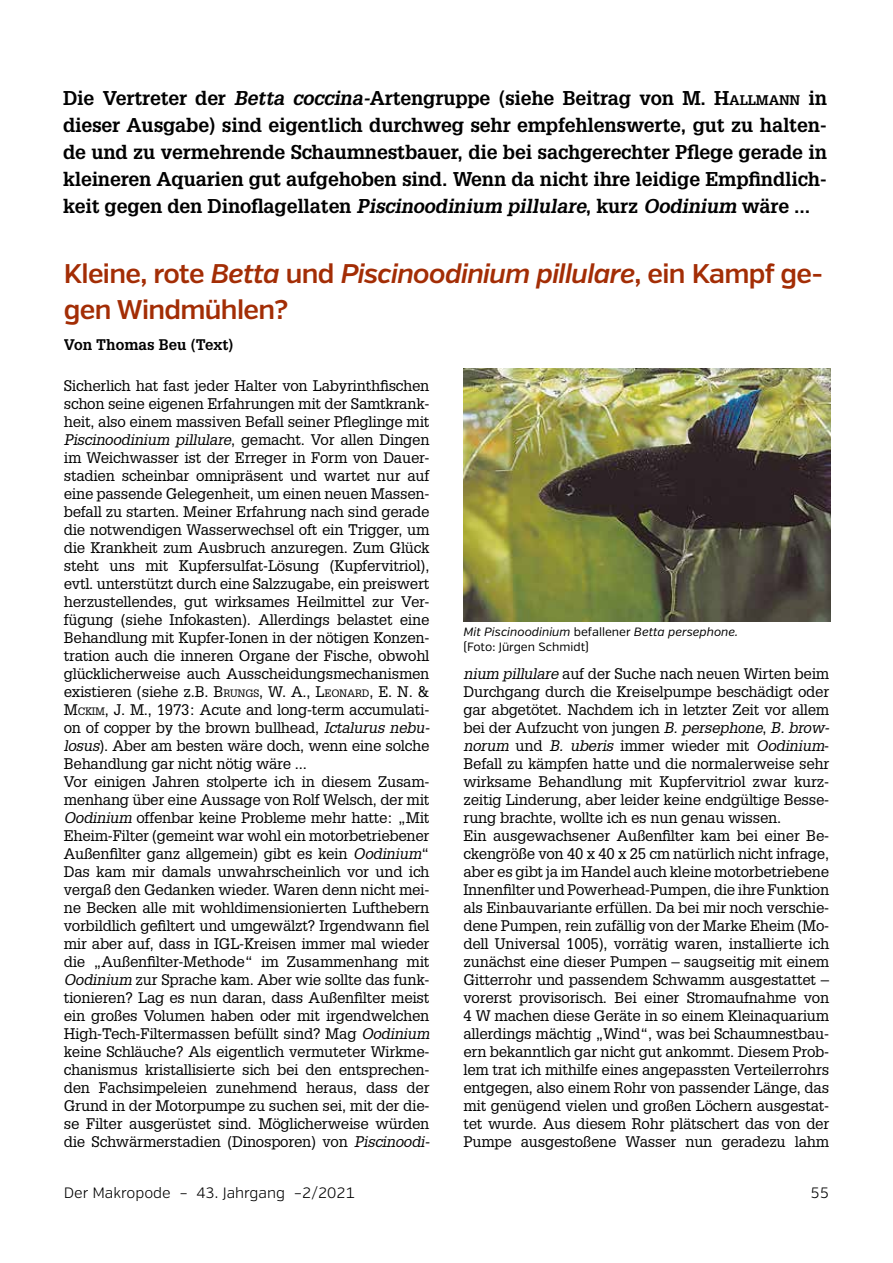
<style>
.page{position:relative;width:893px;height:1263px;background:#fff}
.page>*{position:absolute;margin:0;border:0;box-sizing:border-box;transform-origin:0 0}
.t1{font:600 27px/36px "Verb";letter-spacing:-.025em;color:#a32d05}
.t2{font:700 19.5px/27px "Glypha";letter-spacing:-.01em;color:#000;text-align:justify}
.t3{font:15px/18px "Glypha";letter-spacing:-.015em;color:#000}
.t4{font:300 15px "Verb";color:#000}
.t5{font:700 15px "Glypha";color:#000}
.t6{font:italic 12px/15px "Verb";color:#000}
.s1{font-style:italic}
.s2{font-style:inherit}
.s3{font-size:13.65px}
.s4{font-size:10.5px}
.s5{font-style:normal}
</style>
<div class="page">
<img style="left:463px;top:368px;width:367px;height:253px">
<p class="t2" style="left:63px;top:84px;width:765px">Die Vertreter der <span class="s1">Betta coccina-</span>Artengruppe (siehe Beitrag von M. <span class="s2">H</span><span class="s3">ALLMANN</span> in dieser Ausgabe) sind eigentlich durchweg sehr empfehlenswerte, gut zu halten&shy;de und zu vermehrende Schaumnestbauer, die bei sachgerechter Pflege gerade in kleineren Aquarien gut aufgehoben sind. Wenn da nicht ihre leidige Empfindlich&shy;keit gegen den Dinoflagellaten <span class="s1">Piscinoodinium pillulare</span>, kurz <span class="s1">Oodinium</span> wäre ...</p>
<h1 class="t1" style="left:64px;top:256px;width:761px">Kleine, rote <span class="s1">Betta</span> und <span class="s1">Piscinoodinium pillulare</span>, ein Kampf ge&shy;gen Windmühlen?</h1>
<p class="t5" style="left:64px;top:335px;width:171px">Von Thomas Beu (Text)</p>
<p class="t3" style="left:64px;top:376px;width:367px">Sicherlich hat fast jeder Halter von Labyrinthfischen schon seine eigenen Erfahrungen mit der Samtkrank&shy;heit, also einem massiven Befall seiner Pfleglinge mit <span class="s1">Piscinoodinium pillulare</span>, gemacht. Vor allen Dingen im Weichwasser ist der Erreger in Form von Dauer&shy;stadien scheinbar omnipräsent und wartet nur auf eine passende Gelegenheit, um einen neuen Massen&shy;befall zu starten. Meiner Erfahrung nach sind gerade die notwendigen Wasserwechsel oft ein Trigger, um die Krankheit zum Ausbruch anzuregen. Zum Glück steht uns mit Kupfersulfat-Lösung (Kupfervitriol), evtl. unterstützt durch eine Salzzugabe, ein preiswert herzustellendes, gut wirksames Heilmittel zur Ver&shy;fügung (siehe Infokasten). Allerdings belastet eine Behandlung mit Kupfer-Ionen in der nötigen Konzen&shy;tration auch die inneren Organe der Fische, obwohl glücklicherweise auch Ausscheidungsmechanismen existieren (siehe z.B. <span class="s2">B</span><span class="s4">RUNGS</span><span class="s2">, W. A., L</span><span class="s4">EONARD</span><span class="s2">, E. N.</span> &amp; <span class="s2">M</span><span class="s4">CKIM</span><span class="s2">, J. M., 1973:</span> Acute and long-term accumulati&shy;on of copper by the brown bullhead, <span class="s1">Ictalurus nebu&shy;losus</span>). Aber am besten wäre doch, wenn eine solche Behandlung gar nicht nötig wäre ...<br>Vor einigen Jahren stolperte ich in diesem Zusam&shy;menhang über eine Aussage von Rolf Welsch, der mit <span class="s1">Oodinium</span> offenbar keine Probleme mehr hatte: „Mit Eheim-Filter (gemeint war wohl ein motorbetriebener Außenfilter ganz allgemein) gibt es kein <span class="s1">Oodinium</span>“ Das kam mir damals unwahrscheinlich vor und ich vergaß den Gedanken wieder. Waren denn nicht mei&shy;ne Becken alle mit wohldimensionierten Lufthebern vorbildlich gefiltert und umgewälzt? Irgendwann fiel mir aber auf, dass in IGL-Kreisen immer mal wieder die „Außenfilter-Methode“ im Zusammenhang mit <span class="s1">Oodinium</span> zur Sprache kam. Aber wie sollte das funk&shy;tionieren? Lag es nun daran, dass Außenfilter meist ein großes Volumen haben oder mit irgendwelchen High-Tech-Filtermassen befüllt sind? Mag <span class="s1">Oodinium </span>keine Schläuche? Als eigentlich vermuteter Wirkme&shy;chanismus kristallisierte sich bei den entsprechen&shy;den Fachsimpeleien zunehmend heraus, dass der Grund in der Motorpumpe zu suchen sei, mit der die&shy;se Filter ausgerüstet sind. Möglicherweise würden die Schwärmerstadien (Dinosporen) von <span class="s1">Piscinoodi-</span></p>
<p class="t6" style="left:463px;top:624px;width:276px">Mit Piscinoodinium <span class="s5">befallener</span> Betta persephone. <span class="s5">(Foto: Jürgen Schmidt)</span></p>
<p class="t3" style="left:463px;top:664px;width:367px"><span class="s1">nium pillulare</span> auf der Suche nach neuen Wirten beim Durchgang durch die Kreiselpumpe beschädigt oder gar abgetötet. Nachdem ich in letzter Zeit vor allem bei der Aufzucht von jungen <span class="s1">B. persephone</span>, <span class="s1">B. brow&shy;norum</span> und <span class="s1">B. uberis</span> immer wieder mit <span class="s1">Oodinium</span>-Befall zu kämpfen hatte und die normalerweise sehr wirksame Behandlung mit Kupfervitriol zwar kurz&shy;zeitig Linderung, aber leider keine endgültige Besse&shy;rung brachte, wollte ich es nun genau wissen.<br>Ein ausgewachsener Außenfilter kam bei einer Be&shy;ckengröße von 40 x 40 x 25 cm natürlich nicht infrage, aber es gibt ja im Handel auch kleine motorbetriebene Innenfilter und Powerhead-Pumpen, die ihre Funktion als Einbauvariante erfüllen. Da bei mir noch verschie&shy;dene Pumpen, rein zufällig von der Marke Eheim (Mo&shy;dell Universal 1005), vorrätig waren, installierte ich zunächst eine dieser Pumpen – saugseitig mit einem Gitterrohr und passendem Schwamm ausgestattet – vorerst provisorisch. Bei einer Stromaufnahme von 4 W machen diese Geräte in so einem Kleinaquarium allerdings mächtig „Wind“, was bei Schaumnestbau&shy;ern bekanntlich gar nicht gut ankommt. Diesem Prob&shy;lem trat ich mithilfe eines angepassten Verteilerrohrs entgegen, also einem Rohr von passender Länge, das mit genügend vielen und großen Löchern ausgestat&shy;tet wurde. Aus diesem Rohr plätschert das von der Pumpe ausgestoßene Wasser nun geradezu lahm</p>
<p class="t4" style="left:64px;top:1184px;width:293px">Der Makropode – 43. Jahrgang –2/2021</p>
<p class="t4" style="left:811px;top:1184px;width:20px">55</p>
</div>
